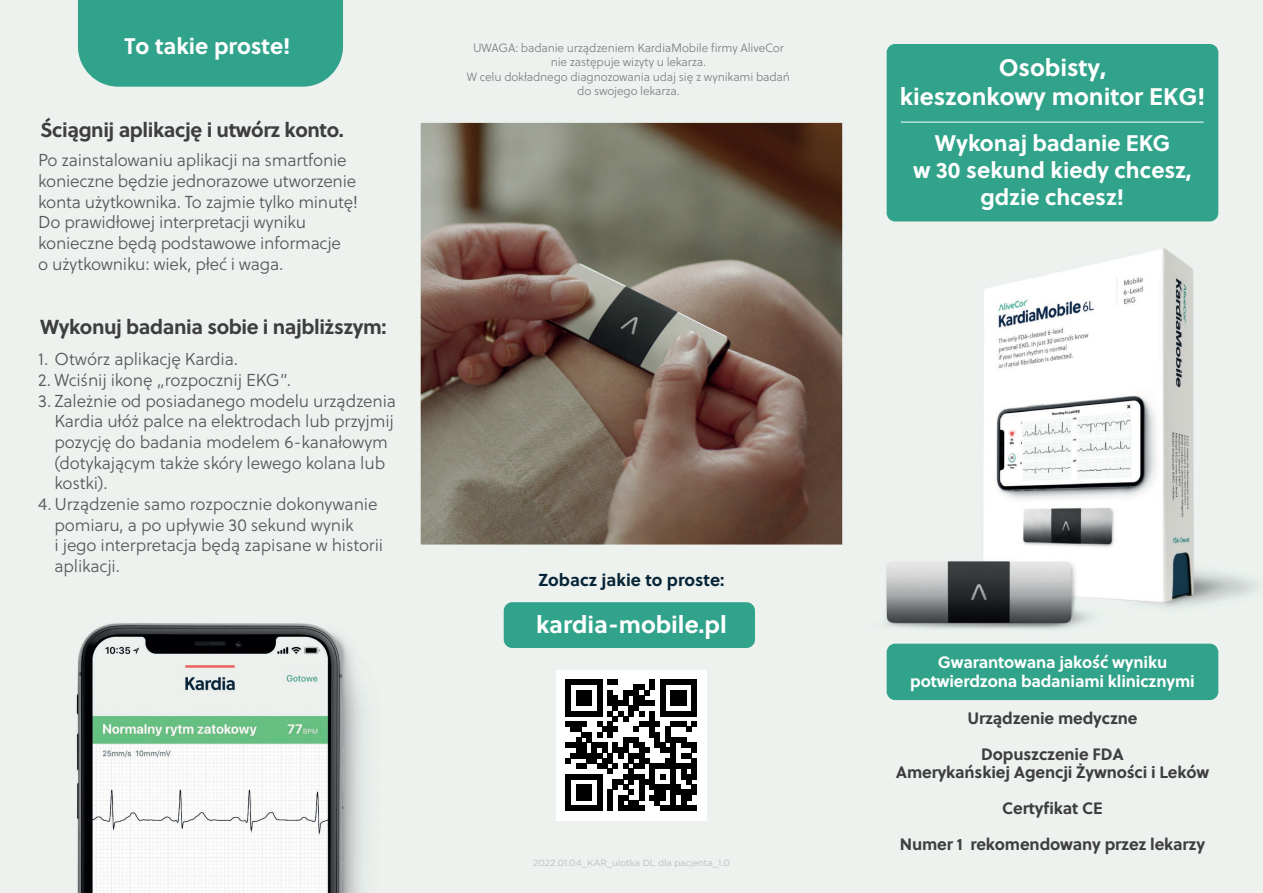
<style>
.page{position:relative;width:1263px;height:893px;background:#fff}
.page>*{position:absolute;margin:0;border:0;box-sizing:border-box;transform-origin:0 0}
.t1{font:700 24px/28.8px "Soleil";color:#fff;text-align:center}
.t2{font:700 22.5px/27px "Soleil";color:#fff;text-align:center}
.t3{font:700 20.25px "Soleil";letter-spacing:-.02em;color:#3e3e3f}
.t4{font:300 17.25px/20.7px "Soleil";letter-spacing:-.01em;color:#57585a}
.t5{font:700 17.25px "Soleil";color:#072537}
.t6{font:700 16.5px/36px "Soleil";letter-spacing:-.01em;color:#3e3e3f;text-align:center}
.t7{font:700 16.5px/19.5px "Soleil";letter-spacing:-.01em;color:#fff;text-align:center}
.t8{font:300 12px/14.4px "Soleil";letter-spacing:-.015em;color:#808285;text-align:center}
.t9{font:9px "Gotham";color:#bcbdc0}
</style>
<div class="page">
<img style="left:0;top:0;width:1263px;height:893px">
<div style="left:78px;top:0;width:265px;height:87px;background:#30a38a"></div>
<div style="left:556px;top:670px;width:150px;height:150px;background:#fff"></div>
<svg style="left:565px;top:679px;width:132px;height:132px"></svg>
<div style="left:887px;top:44px;width:331px;height:177px;background:#30a38a;border-radius:9px"></div>
<hr style="left:901px;top:122px;width:302px;height:1px;background:#fff">
<div style="left:887px;top:644px;width:331px;height:56px;background:#30a38a;border-radius:9px"></div>
<div style="left:504px;top:602px;width:251px;height:46px;background:#30a38a;border-radius:9px"></div>
<h2 class="t2" style="left:125px;top:32px;width:168px">To takie proste!</h2>
<p class="t3" style="left:40px;top:114px;width:305px">Ściągnij aplikację i utwórz konto.</p>
<p class="t4" style="left:38px;top:150px;width:322px">Po zainstalowaniu aplikacji na smartfonie konieczne będzie jednorazowe utworzenie konta użytkownika. To zajmie tylko minutę!<br>Do prawidłowej interpretacji wyniku konieczne będą podstawowe informacje<br>o użytkowniku: wiek, płeć i waga.</p>
<p class="t3" style="left:40px;top:311px;width:348px">Wykonuj badania sobie i najbliższym:</p>
<p class="t4" style="left:38px;top:349px;width:201px">1. Otwórz aplikację Kardia.</p>
<p class="t4" style="left:38px;top:369px;width:254px">2. Wciśnij ikonę „rozpocznij EKG”.</p>
<p class="t4" style="left:54px;top:390px;width:343px;text-indent:-16px">3. Zależnie od posiadanego modelu urządzenia Kardia ułóż palce na elektrodach lub przyjmij pozycję do badania modelem 6-kanałowym (dotykającym także skóry lewego kolana lub kostki).</p>
<p class="t4" style="left:54px;top:494px;width:330px;text-indent:-16px">4. Urządzenie samo rozpocznie dokonywanie pomiaru, a po upływie 30 sekund wynik<br>i jego interpretacja będą zapisane w historii aplikacji.</p>
<p class="t8" style="left:467px;top:40px;width:325px">UWAGA: badanie urządzeniem KardiaMobile firmy AliveCor nie zastępuje wizyty u lekarza.<br>W celu dokładnego diagnozowania udaj się z wynikami badań do swojego lekarza.</p>
<p class="t5" style="left:539px;top:567px;width:187px">Zobacz jakie to proste:</p>
<h1 class="t1" style="left:536px;top:608px;width:192px">kardia-mobile.pl</h1>
<p class="t9" style="left:533px;top:857px;width:198px">2022.01.04_KAR_ulotka DL dla pacjenta_1.0</p>
<h1 class="t1" style="left:900px;top:52px;width:307px">Osobisty,<br>kieszonkowy monitor EKG!</h1>
<h2 class="t2" style="left:913px;top:128px;width:280px">Wykonaj badanie EKG<br>w 30 sekund kiedy chcesz, gdzie chcesz!</h2>
<p class="t7" style="left:910px;top:651px;width:286px">Gwarantowana jakość wyniku potwierdzona badaniami klinicznymi</p>
<p class="t6" style="left:967px;top:699px;width:172px">Urządzenie medyczne<br>Dopuszczenie FDA</p>
<p class="t6" style="left:896px;top:753px;width:315px">Amerykańskiej Agencji Żywności i Leków<br>Certyfikat CE<br>Numer 1 rekomendowany przez lekarzy</p>
</div>
